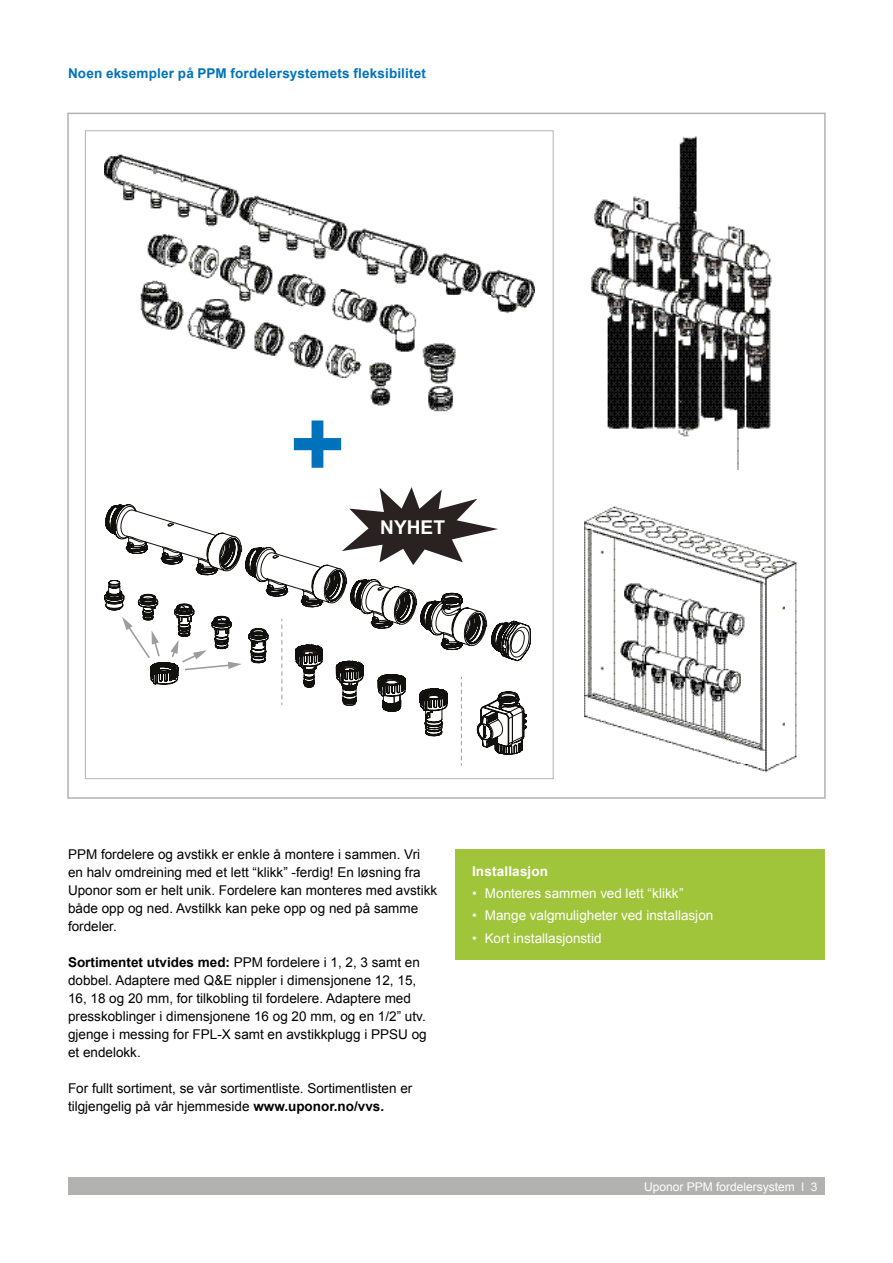
<style>
.page{position:relative;width:893px;height:1263px;background:#fff}
.page>*{position:absolute;margin:0;border:0;box-sizing:border-box;transform-origin:0 0}
.t1{font:700 94.5px "Arial";color:#0071bb}
.t2{font:700 19.05px "Arial";color:#fff}
.t3{font:13.5px/18px "Arial";color:#000}
.t4{font:13.5px "Arial";color:#fff}
.t5{font:700 13.5px "Arial";letter-spacing:.015em;color:#0073bc}
.t6{font:700 13.5px "Arial";letter-spacing:.01em;color:#fff}
.t7{font:12px "Arial";color:#fff}
.s1{font-weight:700}
</style>
<div class="page">
<div style="left:68px;top:1178px;width:757px;height:17px;background:#b2b2b1"></div>
<div style="left:455px;top:849px;width:370px;height:111px;background:#a0c53b"></div>
<img style="left:104px;top:154px;width:430px;height:258px">
<svg style="left:105px;top:505px;width:422px;height:250px"></svg>
<svg style="left:104px;top:580px;width:340px;height:138px"></svg>
<svg style="left:114px;top:504px;width:416px;height:181px"></svg>
<svg style="left:122px;top:617px;width:39px;height:43px"></svg>
<svg style="left:170px;top:640px;width:72px;height:31px"></svg>
<svg style="left:461px;top:677px;width:1px;height:88px"></svg>
<svg style="left:281px;top:619px;width:1px;height:86px"></svg>
<svg style="left:420px;top:688px;width:28px;height:23px"></svg>
<svg style="left:295px;top:645px;width:68px;height:61px"></svg>
<svg style="left:378px;top:674px;width:28px;height:38px"></svg>
<svg style="left:342px;top:487px;width:156px;height:78px"></svg>
<img style="left:590px;top:136px;width:182px;height:334px">
<img style="left:584px;top:506px;width:213px;height:267px">
<p class="t5" style="left:68px;top:64px;width:360px">Noen eksempler på PPM fordelersystemets fleksibilitet</p>
<h1 class="t1" style="left:290px;top:381px;width:57px">+</h1>
<h2 class="t2" style="left:380px;top:514px;width:66px">NYHET</h2>
<p class="t3" style="left:68px;top:845px;width:371px">PPM fordelere og avstikk er enkle å montere i sammen. Vri en halv omdreining med et lett “klikk” -ferdig! En løsning fra Uponor som er helt unik. Fordelere kan monteres med avstikk både opp og ned. Avstilkk kan peke opp og ned på samme fordeler.</p>
<p class="t3" style="left:68px;top:953px;width:360px"><span class="s1">Sortimentet utvides med:</span> PPM fordelere i 1, 2, 3 samt en dobbel. Adaptere med Q&amp;E nippler i dimensjonene 12, 15, 16, 18 og 20 mm, for tilkobling til fordelere. Adaptere med presskoblinger i dimensjonene 16 og 20 mm, og en 1/2” utv. gjenge i messing for FPL-X samt en avstikkplugg i PPSU og et endelokk.</p>
<p class="t3" style="left:68px;top:1079px;width:346px">For fullt sortiment, se vår sortimentliste. Sortimentlisten er tilgjengelig på vår hjemmeside <span class="s1">www.uponor.no/vvs.</span></p>
<p class="t6" style="left:472px;top:862px;width:78px">Installasjon</p>
<p class="t4" style="left:472px;top:884px;width:213px">• Monteres sammen ved lett “klikk”</p>
<p class="t4" style="left:472px;top:907px;width:243px">• Mange valgmuligheter ved installasjon</p>
<p class="t4" style="left:472px;top:929px;width:131px">• Kort installasjonstid</p>
<p class="t7" style="left:644px;top:1179px;width:175px">Uponor PPM fordelersystem l 3</p>
</div>
